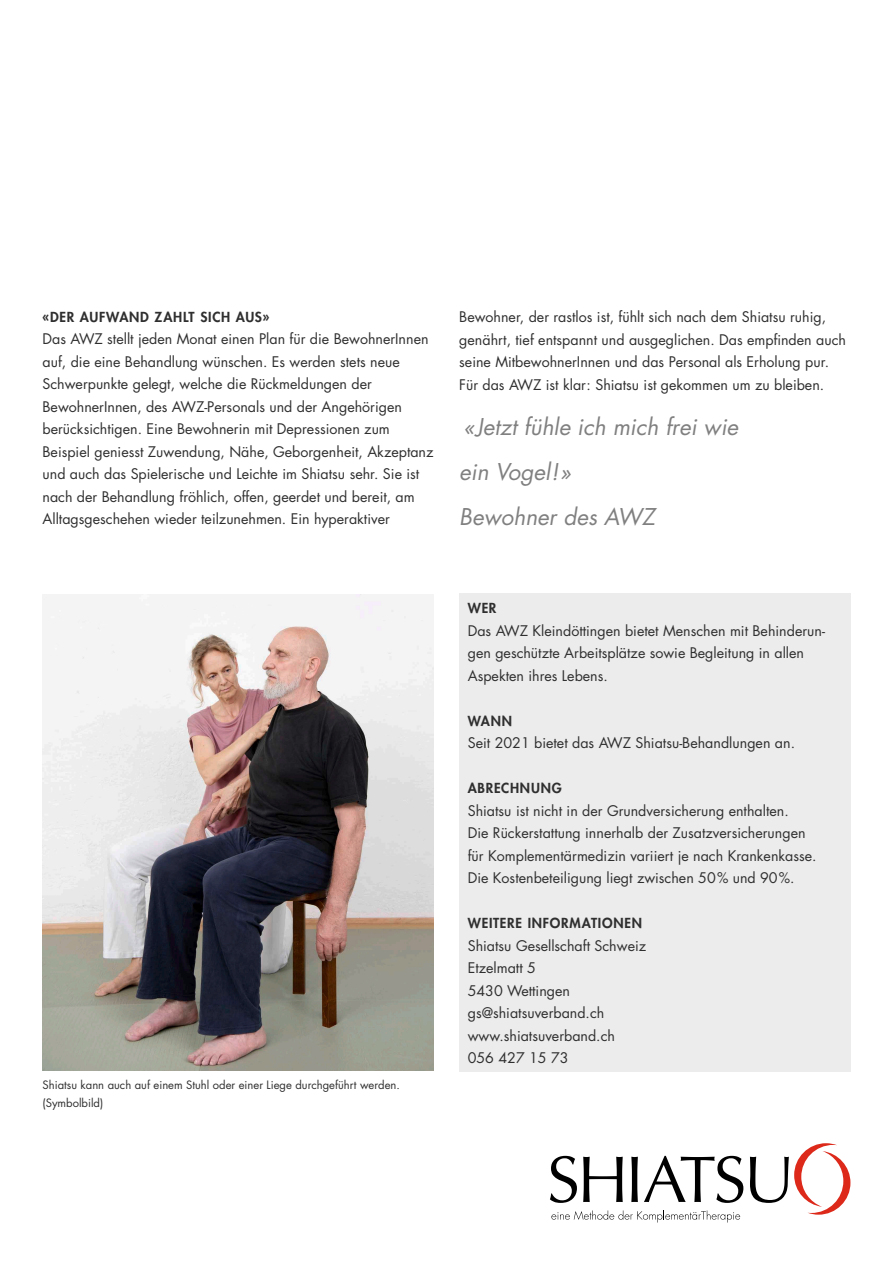
<style>
.page{position:relative;width:893px;height:1263px;background:#fff}
.page>*{position:absolute;margin:0;border:0;box-sizing:border-box;transform-origin:0 0}
.t1{font:italic 22.5px/45px "Futura Std";color:#808080}
.t2{font:14.25px/22.5px "Futura Std";color:#302f2f}
.t3{font:800 13.5px "Futura Std";letter-spacing:.055em;color:#302f2f}
.t4{font:11.25px/18px "Futura Std";color:#302f2f}
</style>
<div class="page">
<svg style="left:551px;top:1210px;width:189px;height:12px"></svg>
<svg style="left:550px;top:1156px;width:27px;height:47px"></svg>
<svg style="left:583px;top:1157px;width:40px;height:45px"></svg>
<svg style="left:631px;top:1157px;width:7px;height:45px"></svg>
<svg style="left:644px;top:1156px;width:99px;height:47px"></svg>
<svg style="left:750px;top:1143px;width:100px;height:72px"></svg>
<div style="left:459px;top:593px;width:391px;height:478px;background:#ececec"></div>
<img style="left:43px;top:595px;width:391px;height:476px">
<p class="t3" style="left:43px;top:308px;width:228px">«DER AUFWAND ZAHLT SICH AUS»</p>
<p class="t2" style="left:43px;top:328px;width:393px">Das AWZ stellt jeden Monat einen Plan für die BewohnerInnen auf, die eine Behandlung wünschen. Es werden stets neue Schwerpunkte gelegt, welche die Rückmeldungen der BewohnerInnen, des AWZ-Personals und der Angehörigen berücksichtigen. Eine Bewohnerin mit Depressionen zum Beispiel geniesst Zuwendung, Nähe, Geborgenheit, Akzeptanz und auch das Spielerische und Leichte im Shiatsu sehr. Sie ist nach der Behandlung fröhlich, offen, geerdet und bereit, am Alltags geschehen wieder teilzunehmen. Ein hyperaktiver</p>
<p class="t2" style="left:459px;top:306px;width:388px">Bewohner, der rastlos ist, fühlt sich nach dem Shiatsu ruhig, genährt, tief entspannt und ausgeglichen. Das empfinden auch seine MitbewohnerInnen und das Personal als Erholung pur.<br>Für das AWZ ist klar: Shiatsu ist gekommen um zu bleiben.</p>
<h1 class="t1" style="left:459px;top:404px;width:280px">«Jetzt fühle ich mich frei wie ein Vogel!»<br>Bewohner des AWZ</h1>
<p class="t4" style="left:43px;top:1076px;width:359px">Shiatsu kann auch auf einem Stuhl oder einer Liege durchgeführt werden. (Symbolbild)</p>
<p class="t3" style="left:468px;top:599px;width:30px">WER</p>
<p class="t2" style="left:468px;top:619px;width:359px">Das AWZ Kleindöttingen bietet Menschen mit Behinderun&shy;gen geschützte Arbeitsplätze sowie Begleitung in allen<br>Aspekten ihres Lebens.</p>
<p class="t3" style="left:468px;top:712px;width:46px">WANN</p>
<p class="t2" style="left:468px;top:732px;width:329px">Seit 2021 bietet das AWZ Shiatsu- Behandlungen an.</p>
<p class="t3" style="left:468px;top:779px;width:95px">ABRECHNUNG</p>
<p class="t2" style="left:468px;top:799px;width:350px">Shiatsu ist nicht in der Grundversicherung enthalten.<br>Die Rückerstattung innerhalb der Zusatzversicherungen für Komplementärmedizin variiert je nach Krankenkasse.<br>Die Kostenbeteiligung liegt zwischen 50 % und 90 %.</p>
<p class="t3" style="left:468px;top:914px;width:176px">WEITERE INFORMATIONEN</p>
<p class="t2" style="left:468px;top:934px;width:180px">Shiatsu Gesellschaft Schweiz<br>Etzelmatt 5<br>5430 Wettingen gs@shiatsuverband.ch www.shiatsuverband.ch<br>056 427 15 73</p>
</div>
